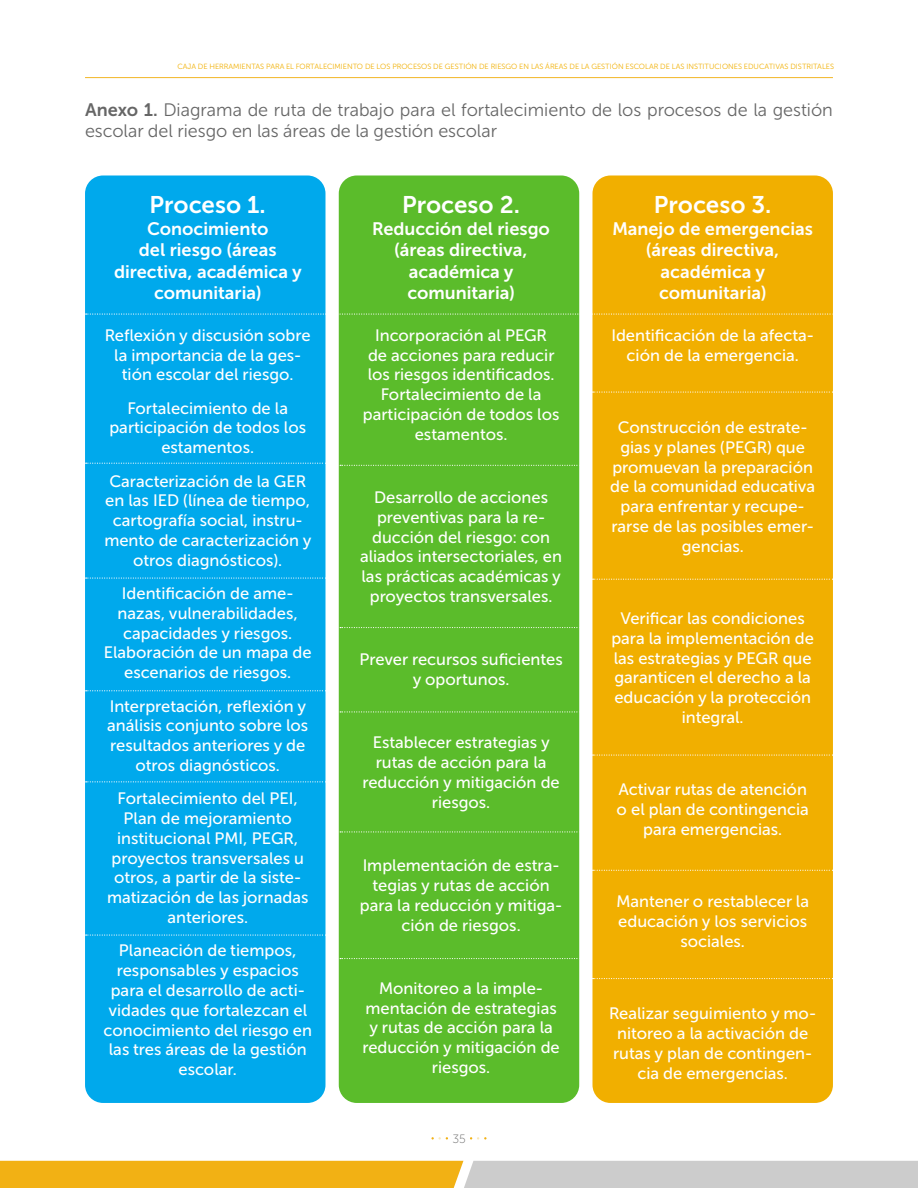
<style>
.page{position:relative;width:918px;height:1188px;background:#fff}
.page>*{position:absolute;margin:0;border:0;box-sizing:border-box;transform-origin:0 0}
.t1{font:24px "Museo Sans Cyrl 700";letter-spacing:-.005em;color:#fff}
.t2{font:18px/21.6px "Museo Sans Cyrl 700";color:#fff;text-align:center}
.t3{font:18px/21.6px "Museo Sans Cyrl 300";color:#666}
.t4{font:16.5px/19.8px "Museo Sans Cyrl 500";color:#fff;text-align:center}
.t5{font:12px "Museo Sans Cyrl 100";color:#666}
.t6{font:7.5px "Museo Sans Cyrl 300";color:#f1af00}
.s1{font-family:"Museo Sans Cyrl 700"}
</style>
<div class="page">
<svg style="left:0;top:1161px;width:918px;height:27px;background:#dfbf70"></svg>
<svg style="left:431px;top:1137px;width:17px;height:3px"></svg>
<svg style="left:470px;top:1137px;width:17px;height:3px"></svg>
<hr style="left:85px;top:77px;width:748px;height:1px;background:#f2b727">
<div style="left:85px;top:176px;width:240px;height:927px;background:#00a9ec;border-radius:18px"></div>
<div style="left:339px;top:176px;width:240px;height:927px;background:#5bbc2b;border-radius:18px"></div>
<div style="left:592px;top:176px;width:241px;height:927px;background:#f1af00;border-radius:18px"></div>
<svg style="left:86px;top:314px;width:747px;height:1px"></svg>
<svg style="left:86px;top:463px;width:240px;height:1px"></svg>
<svg style="left:340px;top:465px;width:240px;height:1px"></svg>
<svg style="left:592px;top:392px;width:241px;height:1px"></svg>
<svg style="left:592px;top:579px;width:241px;height:1px"></svg>
<svg style="left:592px;top:754px;width:241px;height:2px"></svg>
<svg style="left:592px;top:870px;width:241px;height:1px"></svg>
<svg style="left:592px;top:978px;width:241px;height:1px"></svg>
<svg style="left:340px;top:627px;width:240px;height:1px"></svg>
<svg style="left:340px;top:711px;width:240px;height:1px"></svg>
<svg style="left:340px;top:831px;width:240px;height:1px"></svg>
<svg style="left:340px;top:958px;width:240px;height:1px"></svg>
<svg style="left:86px;top:578px;width:240px;height:1px"></svg>
<svg style="left:86px;top:690px;width:240px;height:1px"></svg>
<svg style="left:86px;top:781px;width:240px;height:1px"></svg>
<svg style="left:86px;top:934px;width:240px;height:2px"></svg>
<p class="t6" style="left:177px;top:62px;width:658px">CAJA DE HERRAMIENTAS PARA EL FORTALECIMIENTO DE LOS PROCESOS DE GESTIÓN DE RIESGO EN LAS ÁREAS DE LA GESTIÓN ESCOLAR DE LAS INSTITUCIONES EDUCATIVAS DISTRITALES</p>
<p class="t3" style="left:85px;top:99px;width:749px"><span class="s1">Anexo 1.</span> Diagrama de ruta de trabajo para el fortalecimiento de los procesos de la gestión escolar del riesgo en las áreas de la gestión escolar</p>
<h1 class="t1" style="left:150px;top:191px;width:118px">Proceso 1.</h1>
<p class="t2" style="left:114px;top:218px;width:189px">Conocimiento<br>del riesgo (áreas directiva, académica y comunitaria)</p>
<p class="t4" style="left:105px;top:325px;width:208px">Reflexión y discusión sobre la importancia de la ges&shy;tión escolar del riesgo.</p>
<p class="t4" style="left:109px;top:398px;width:198px">Fortalecimiento de la participación de todos los estamentos.</p>
<p class="t4" style="left:104px;top:471px;width:209px">Caracterización de la GER en las IED (línea de tiempo, cartografía social, instru&shy;mento de caracterización y otros diagnósticos).</p>
<p class="t4" style="left:104px;top:584px;width:209px">Identificación de ame&shy;nazas, vulnerabilidades, capacidades y riesgos.<br>Elaboración de un mapa de escenarios de riesgos.</p>
<p class="t4" style="left:107px;top:696px;width:203px">Interpretación, reflexión y análisis conjunto sobre los resultados anteriores y de otros diagnósticos.</p>
<p class="t4" style="left:107px;top:789px;width:203px">Fortalecimiento del PEI,<br>Plan de mejoramiento institucional PMI, PEGR, proyectos transversales u otros, a partir de la siste&shy;matización de las jornadas anteriores.</p>
<p class="t4" style="left:104px;top:941px;width:210px">Planeación de tiempos, responsables y espacios para el desarrollo de acti&shy;vidades que fortalezcan el conocimiento del riesgo en las tres áreas de la gestión escolar.</p>
<h1 class="t1" style="left:402px;top:191px;width:119px">Proceso 2.</h1>
<p class="t2" style="left:372px;top:218px;width:179px">Reducción del riesgo (áreas directiva, académica y comunitaria)</p>
<p class="t4" style="left:363px;top:325px;width:198px">Incorporación al PEGR<br>de acciones para reducir los riesgos identificados.<br>Fortalecimiento de la participación de todos los estamentos.</p>
<p class="t4" style="left:360px;top:488px;width:204px">Desarrollo de acciones preventivas para la re&shy;ducción del riesgo: con aliados intersectoriales, en las prácticas académicas y proyectos transversales.</p>
<p class="t4" style="left:359px;top:650px;width:205px">Prever recursos suficientes y oportunos.</p>
<p class="t4" style="left:362px;top:733px;width:199px">Establecer estrategias y rutas de acción para la reducción y mitigación de riesgos.</p>
<p class="t4" style="left:360px;top:856px;width:204px">Implementación de estra&shy;tegias y rutas de acción para la reducción y mitiga&shy;ción de riesgos.</p>
<p class="t4" style="left:362px;top:978px;width:199px">Monitoreo a la imple&shy;mentación de estrategias y rutas de acción para la reducción y mitigación de riesgos.</p>
<p class="t5" style="left:452px;top:1133px;width:15px">35</p>
<h1 class="t1" style="left:654px;top:191px;width:119px">Proceso 3.</h1>
<p class="t2" style="left:612px;top:218px;width:202px">Manejo de emergencias (áreas directiva, académica y comunitaria)</p>
<p class="t4" style="left:611px;top:325px;width:204px">Identificación de la afecta&shy;ción de la emergencia.</p>
<p class="t4" style="left:610px;top:417px;width:206px">Construcción de estrate&shy;gias y planes (PEGR) que promuevan la preparación de la comunidad educativa para enfrentar y recupe&shy;rarse de las posibles emer&shy;gencias.</p>
<p class="t4" style="left:611px;top:609px;width:204px">Verificar las condiciones para la implementación de las estrategias y PEGR que garanticen el derecho a la educación y la protección integral.</p>
<p class="t4" style="left:617px;top:780px;width:194px">Activar rutas de atención o el plan de contingencia para emergencias.</p>
<p class="t4" style="left:616px;top:892px;width:194px">Mantener o restablecer la educación y los servicios sociales.</p>
<p class="t4" style="left:609px;top:1004px;width:208px">Realizar seguimiento y mo&shy;nitoreo a la activación de rutas y plan de contingen&shy;cia de emergencias.</p>
</div>
